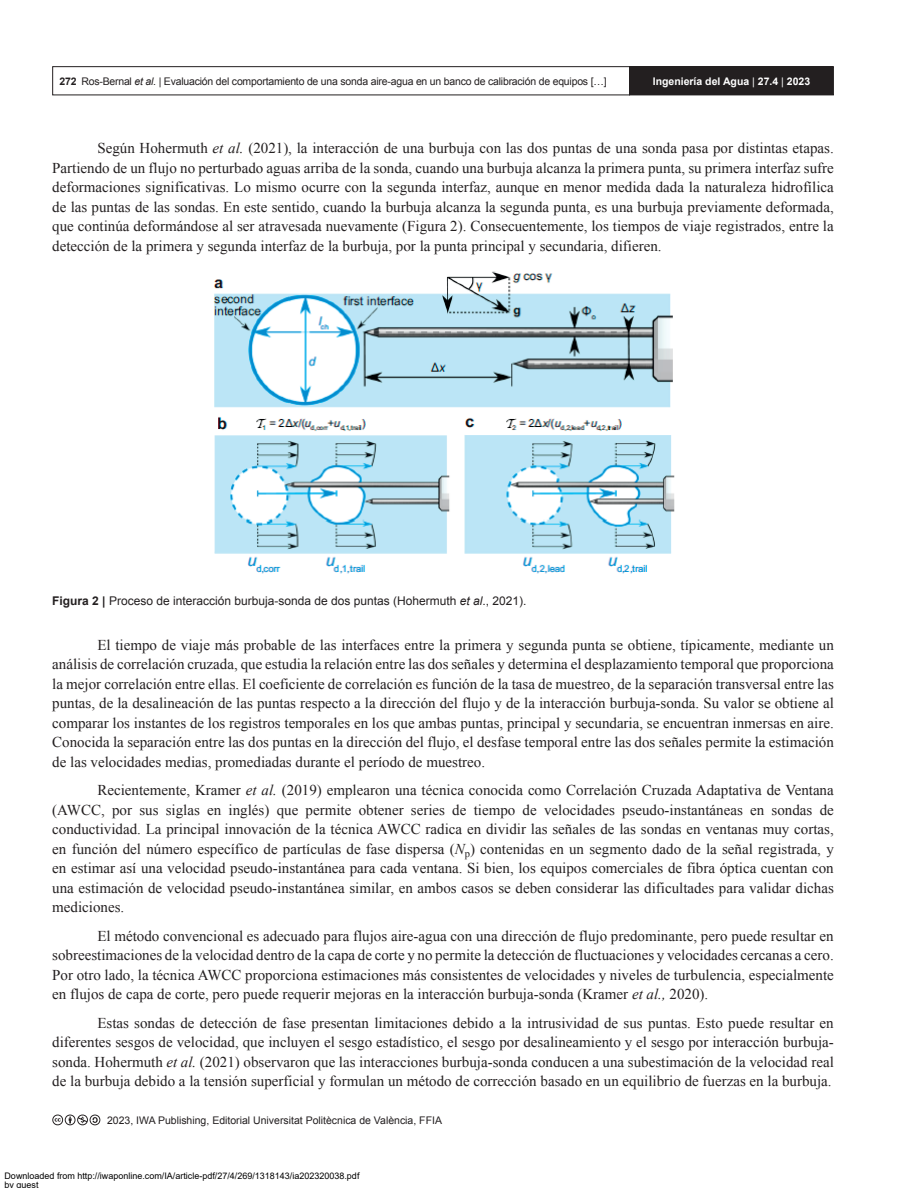
<style>
.page{position:relative;width:918px;height:1188px;background:#fff}
.page>*{position:absolute;margin:0;border:0;box-sizing:border-box;transform-origin:0 0}
.AI_TEXTO_esp{font:15px/19.5px "Times New Roman";color:#231f20;text-align:justify}
.AI_PIE_DE_FIGURA{font:12px "Arial";color:#231f20}
.t1{font:10.5px "Arial";letter-spacing:-.02em;color:#231f20}
.t2{font:10.5px "Arial";color:#231f20}
.t3{font:700 10.5px "Arial";color:#fff}
.t4{font:9px/9px "Arial";color:#000}
.s1{font-weight:700}
.s2{font-style:italic}
.s3{font-weight:400}
</style>
<div class="page">
<div style="left:52px;top:66px;width:578px;height:29px;border:1px solid #231f20"></div>
<div style="left:630px;top:67px;width:203px;height:28px;background:#231f20"></div>
<div style="left:629px;top:66px;width:205px;height:29px;border:1px solid #231f20"></div>
<svg style="left:52px;top:1115px;width:48px;height:10px"></svg>
<img style="left:213px;top:271px;width:462px;height:303px">
<p class="t1" style="left:59px;top:74px;width:549px"><span class="s1">272</span> Ros-Bernal <span class="s2">et al</span>. | Evaluación del comportamiento de una sonda aire-agua en un banco de calibración de equipos […]</p>
<p class="t3" style="left:653px;top:74px;width:159px">Ingeniería del Agua <span class="s3">|</span> 27.4 <span class="s3">|</span> 2023</p>
<p class="AI_TEXTO_esp" style="left:52px;top:138px;width:783px;text-indent:45px">Según Hohermuth <span class="s2">et al.</span> (2021), la interacción de una burbuja con las dos puntas de una sonda pasa por distintas etapas.<br>Partiendo de un flujo no perturbado aguas arriba de la sonda, cuando una burbuja alcanza la primera punta, su primera interfaz sufre deformaciones significativas. Lo mismo ocurre con la segunda interfaz, aunque en menor medida dada la naturaleza hidrofílica de las puntas de las sondas. En este sentido, cuando la burbuja alcanza la segunda punta, es una burbuja previamente deformada, que continúa deformándose al ser atravesada nuevamente (Figura 2). Consecuentemente, los tiempos de viaje registrados, entre la detección de la primera y segunda interfaz de la burbuja, por la punta principal y secundaria, difieren.</p>
<p class="AI_PIE_DE_FIGURA" style="left:52px;top:593px;width:476px"><span class="s1">Figura 2 |</span> Proceso de interacción burbuja-sonda de dos puntas (Hohermuth <span class="s2">et al</span>., 2021).</p>
<p class="AI_TEXTO_esp" style="left:52px;top:635px;width:783px;text-indent:45px">El tiempo de viaje más probable de las interfaces entre la primera y segunda punta se obtiene, típicamente, mediante un análisis de correlación cruzada, que estudia la relación entre las dos señales y determina el desplazamiento temporal que proporciona la mejor correlación entre ellas. El coeficiente de correlación es función de la tasa de muestreo, de la separación transversal entre las puntas, de la desalineación de las puntas respecto a la dirección del flujo y de la interacción burbuja-sonda. Su valor se obtiene al comparar los instantes de los registros temporales en los que ambas puntas, principal y secundaria, se encuentran inmersas en aire.<br>Conocida la separación entre las dos puntas en la dirección del flujo, el desfase temporal entre las dos señales permite la estimación de las velocidades medias, promediadas durante el período de muestreo.</p>
<p class="AI_TEXTO_esp" style="left:52px;top:780px;width:783px;text-indent:45px">Recientemente, Kramer <span class="s2">et al.</span> (2019) emplearon una técnica conocida como Correlación Cruzada Adaptativa de Ventana (AWCC, por sus siglas en inglés) que permite obtener series de tiempo de velocidades pseudo-instantáneas en sondas de conductividad. La principal innovación de la técnica AWCC radica en dividir las señales de las sondas en ventanas muy cortas, en función del número específico de partículas de fase dispersa (<span class="s2">N</span><sub>p</sub>) contenidas en un segmento dado de la señal registrada, y en estimar así una velocidad pseudo-instantánea para cada ventana. Si bien, los equipos comerciales de fibra óptica cuentan con una estimación de velocidad pseudo-instantánea similar, en ambos casos se deben considerar las dificultades para validar dichas mediciones.</p>
<p class="AI_TEXTO_esp" style="left:52px;top:926px;width:783px;text-indent:45px">El método convencional es adecuado para flujos aire-agua con una dirección de flujo predominante, pero puede resultar en sobreestimaciones de la velocidad dentro de la capa de corte y no permite la detección de fluctuaciones y velocidades cercanas a cero.<br>Por otro lado, la técnica AWCC proporciona estimaciones más consistentes de velocidades y niveles de turbulencia, especialmente en flujos de capa de corte, pero puede requerir mejoras en la interacción burbuja-sonda (Kramer <span class="s2">et al.,</span> 2020).</p>
<p class="AI_TEXTO_esp" style="left:52px;top:1013px;width:783px;text-indent:45px">Estas sondas de detección de fase presentan limitaciones debido a la intrusividad de sus puntas. Esto puede resultar en diferentes sesgos de velocidad, que incluyen el sesgo estadístico, el sesgo por desalineamiento y el sesgo por interacción burbuja&shy;sonda. Hohermuth <span class="s2">et al.</span> (2021) observaron que las interacciones burbuja-sonda conducen a una subestimación de la velocidad real de la burbuja debido a la tensión superficial y formulan un método de corrección basado en un equilibrio de fuerzas en la burbuja.</p>
<p class="t2" style="left:107px;top:1113px;width:336px">2023, IWA Publishing, Editorial Universitat Politècnica de València, FFIA</p>
<p class="t4" style="left:4px;top:1172px;width:356px">Downloaded from http://iwaponline.com/IA/article-pdf/27/4/269/1318143/ia202320038.pdf by guest</p>
</div>
